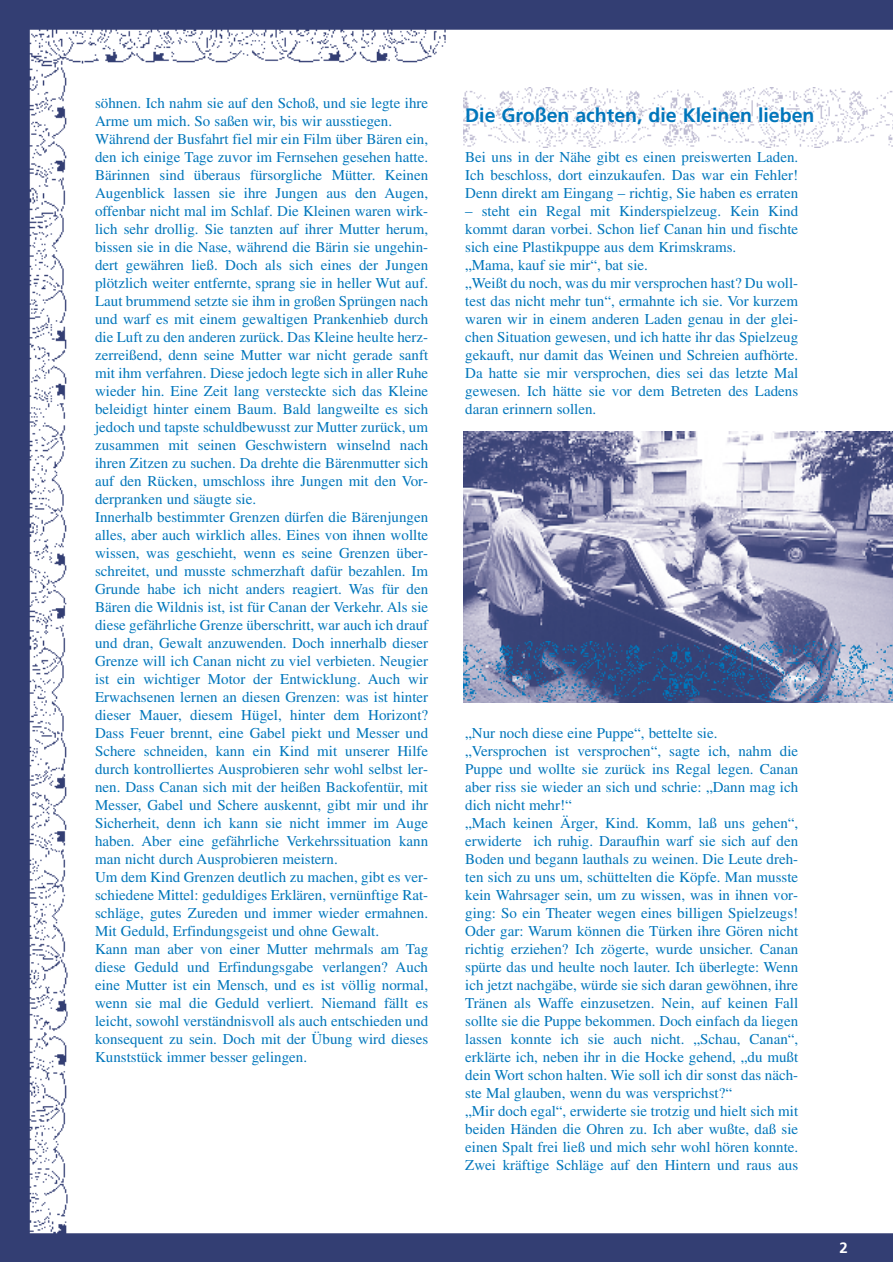
<style>
.page{position:relative;width:893px;height:1262px;background:#fff}
.page>*{position:absolute;margin:0;border:0;box-sizing:border-box;transform-origin:0 0}
.t1{font:700 19.5px "Frutiger";color:#0076bb}
.t2{font:15px/18px "Times";color:#0076bb}
.t3{font:700 15px "Frutiger";color:#fff}
</style>
<div class="page">
<img style="left:0;top:0;width:892px;height:1262px">
<img style="left:463px;top:431px;width:429px;height:272px">
<img style="left:463px;top:642px;width:429px;height:60px">
<p class="t2" style="left:95px;top:94px;width:334px">söhnen. Ich nahm sie auf den Schoß, und sie legte ihre Arme um mich. So saßen wir, bis wir ausstiegen.<br>Während der Busfahrt fiel mir ein Film über Bären ein, den ich einige Tage zuvor im Fernsehen gesehen hatte.<br>Bärinnen sind überaus fürsorgliche Mütter. Keinen Augenblick lassen sie ihre Jungen aus den Augen, offenbar nicht mal im Schlaf. Die Kleinen waren wirk&shy;lich sehr drollig. Sie tanzten auf ihrer Mutter herum, bissen sie in die Nase, während die Bärin sie ungehin&shy;dert gewähren ließ. Doch als sich eines der Jungen plötzlich weiter entfernte, sprang sie in heller Wut auf.<br>Laut brummend setzte sie ihm in großen Sprüngen nach und warf es mit einem gewaltigen Prankenhieb durch die Luft zu den anderen zurück. Das Kleine heulte herz&shy;zerreißend, denn seine Mutter war nicht gerade sanft mit ihm verfahren. Diese jedoch legte sich in aller Ruhe wieder hin. Eine Zeit lang versteckte sich das Kleine beleidigt hinter einem Baum. Bald langweilte es sich jedoch und tapste schuldbewusst zur Mutter zurück, um zusammen mit seinen Geschwistern winselnd nach ihren Zitzen zu suchen. Da drehte die Bärenmutter sich auf den Rücken, umschloss ihre Jungen mit den Vor&shy;derpranken und säugte sie.<br>Innerhalb bestimmter Grenzen dürfen die Bärenjungen alles, aber auch wirklich alles. Eines von ihnen wollte wissen, was geschieht, wenn es seine Grenzen über&shy;schreitet, und musste schmerzhaft dafür bezahlen. Im Grunde habe ich nicht anders reagiert. Was für den Bären die Wildnis ist, ist für Canan der Verkehr. Als sie diese gefährliche Grenze überschritt, war auch ich drauf und dran, Gewalt anzuwenden. Doch innerhalb dieser Grenze will ich Canan nicht zu viel verbieten. Neugier ist ein wichtiger Motor der Entwicklung. Auch wir Erwachsenen lernen an diesen Grenzen: was ist hinter dieser Mauer, diesem Hügel, hinter dem Horizont?<br>Dass Feuer brennt, eine Gabel piekt und Messer und Schere schneiden, kann ein Kind mit unserer Hilfe durch kontrolliertes Ausprobieren sehr wohl selbst ler&shy;nen. Dass Canan sich mit der heißen Backofentür, mit Messer, Gabel und Schere auskennt, gibt mir und ihr Sicherheit, denn ich kann sie nicht immer im Auge haben. Aber eine gefährliche Verkehrssituation kann man nicht durch Ausprobieren meistern.<br>Um dem Kind Grenzen deutlich zu machen, gibt es ver&shy;schiedene Mittel: geduldiges Erklären, vernünftige Rat&shy;schläge, gutes Zureden und immer wieder ermahnen.<br>Mit Geduld, Erfindungsgeist und ohne Gewalt.<br>Kann man aber von einer Mutter mehrmals am Tag diese Geduld und Erfindungsgabe verlangen? Auch eine Mutter ist ein Mensch, und es ist völlig normal, wenn sie mal die Geduld verliert. Niemand fällt es leicht, sowohl verständnisvoll als auch entschieden und konsequent zu sein. Doch mit der Übung wird dieses Kunststück immer besser gelingen.</p>
<h1 class="t1" style="left:465px;top:107px;width:351px">Die Großen achten, die Kleinen lieben</h1>
<p class="t2" style="left:465px;top:148px;width:334px;text-align:justify">Bei uns in der Nähe gibt es einen preiswerten Laden.<br>Ich beschloss, dort einzukaufen. Das war ein Fehler!<br>Denn direkt am Eingang – richtig, Sie haben es erraten</p>
<p class="t2" style="left:465px;top:202px;width:334px">– steht ein Regal mit Kinderspielzeug. Kein Kind kommt daran vorbei. Schon lief Canan hin und fischte sich eine Plastikpuppe aus dem Krimskrams.<br>„Mama, kauf sie mir“, bat sie.<br>„Weißt du noch, was du mir versprochen hast? Du woll&shy;test das nicht mehr tun“, ermahnte ich sie. Vor kurzem waren wir in einem anderen Laden genau in der glei&shy;chen Situation gewesen, und ich hatte ihr das Spielzeug gekauft, nur damit das Weinen und Schreien aufhörte.<br>Da hatte sie mir versprochen, dies sei das letzte Mal gewesen. Ich hätte sie vor dem Betreten des Ladens daran erinnern sollen.</p>
<p class="t2" style="left:465px;top:724px;width:334px">„Nur noch diese eine Puppe“, bettelte sie. „Versprochen ist versprochen“, sagte ich, nahm die Puppe und wollte sie zurück ins Regal legen. Canan aber riss sie wieder an sich und schrie: „Dann mag ich dich nicht mehr!“<br>„Mach keinen Ärger, Kind. Komm, laß uns gehen“, erwiderte ich ruhig. Daraufhin warf sie sich auf den Boden und begann lauthals zu weinen. Die Leute dreh&shy;ten sich zu uns um, schüttelten die Köpfe. Man musste kein Wahrsager sein, um zu wissen, was in ihnen vor&shy;ging: So ein Theater wegen eines billigen Spielzeugs!<br>Oder gar: Warum können die Türken ihre Gören nicht richtig erziehen? Ich zögerte, wurde unsicher. Canan spürte das und heulte noch lauter. Ich überlegte: Wenn ich jetzt nachgäbe, würde sie sich daran gewöhnen, ihre Tränen als Waffe einzusetzen. Nein, auf keinen Fall sollte sie die Puppe bekommen. Doch einfach da liegen lassen konnte ich sie auch nicht. „Schau, Canan“, erklärte ich, neben ihr in die Hocke gehend, „du mußt dein Wort schon halten. Wie soll ich dir sonst das näch&shy;ste Mal glauben, wenn du was versprichst?“<br>„Mir doch egal“, erwiderte sie trotzig und hielt sich mit beiden Händen die Ohren zu. Ich aber wußte, daß sie einen Spalt frei ließ und mich sehr wohl hören konnte.<br>Zwei kräftige Schläge auf den Hintern und raus aus</p>
<p class="t3" style="left:839px;top:1241px;width:10px">2</p>
</div>
